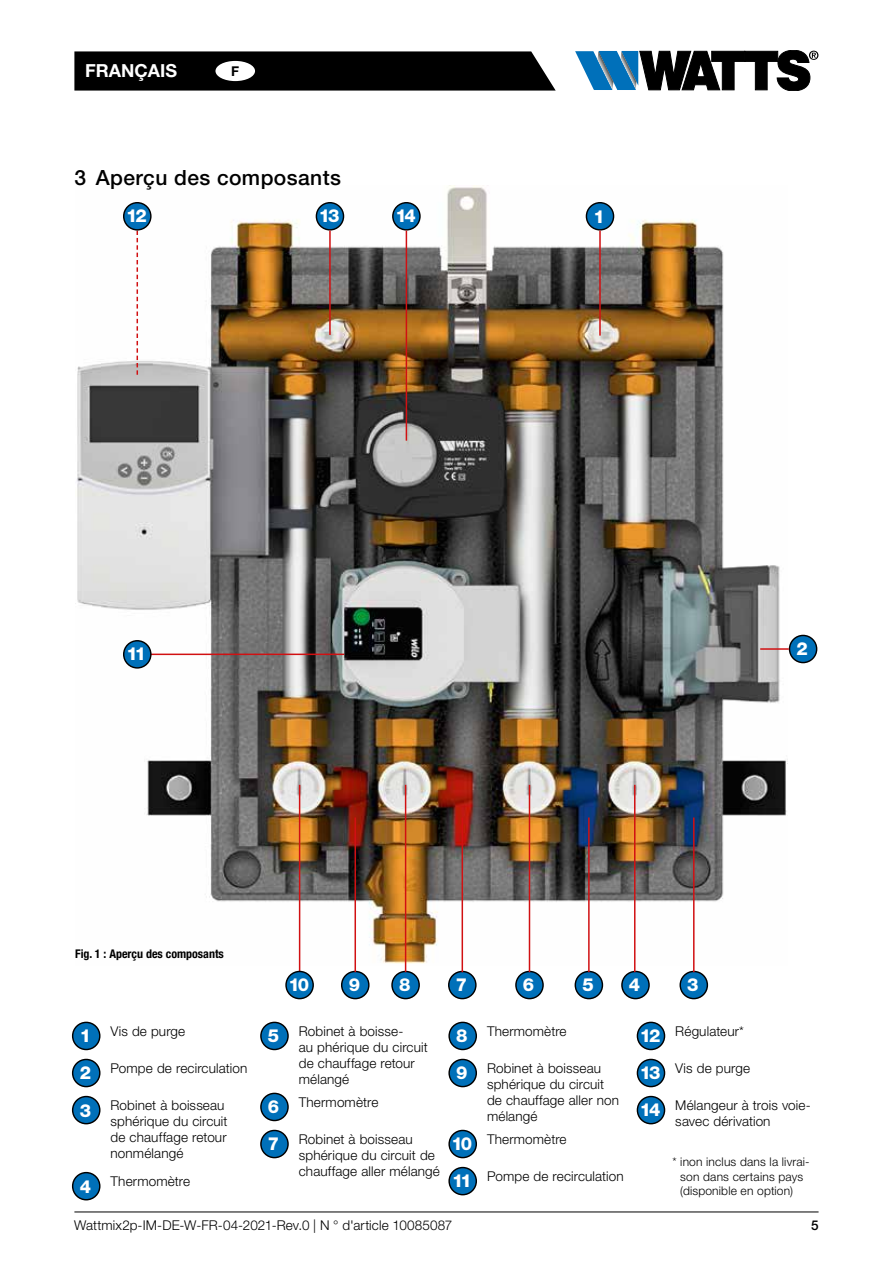
<style>
.page{position:relative;width:893px;height:1263px;background:#fff}
.page>*{position:absolute;margin:0;border:0;box-sizing:border-box;transform-origin:0 0}
.t1{font:500 21px "Helvetica Neue LT Std";letter-spacing:.02em;color:#000}
.t2{font:800 18px "Helvetica Neue LT Std";letter-spacing:-.115em;color:#fff}
.t3{font:700 18px "Helvetica Neue LT Std";color:#fff}
.t4{font:300 13.5px/16.2px "Helvetica Neue LT Std";letter-spacing:.01em;color:#000}
.t5{font:500 13.5px "Helvetica Neue LT Std";color:#000}
.t6{font:700 13.5px "Helvetica Neue LT Std";color:#000}
.t7{font:300 12px/14.4px "Helvetica Neue LT Std";letter-spacing:.015em;color:#000}
.t8{font:700 condensed 12px "Helvetica Neue LT Std";color:#000}
.s1{font-weight:800;font-size:18px;color:#fff}
</style>
<div class="page">
<svg style="left:74px;top:51px;width:482px;height:40px;background:#0c0c0c"></svg>
<svg style="left:575px;top:50px;width:243px;height:41px"></svg>
<hr style="left:74px;top:1211px;width:745px;height:1px;background:#000">
<div style="left:215px;top:61px;width:40px;height:20px;background:#fff;border-radius:50%"></div>
<img style="left:77px;top:185px;width:711px;height:780px">
<div style="left:586px;top:203px;width:28px;height:27px;background:#0070b9;border-radius:50%"></div>
<div style="left:586px;top:202px;width:28px;height:29px;border:1px solid #000;border-radius:50%"></div>
<div style="left:316px;top:203px;width:28px;height:27px;background:#0070b9;border-radius:50%"></div>
<div style="left:316px;top:202px;width:28px;height:29px;border:1px solid #000;border-radius:50%"></div>
<div style="left:393px;top:203px;width:27px;height:27px;background:#0070b9;border-radius:50%"></div>
<div style="left:392px;top:202px;width:29px;height:29px;border:1px solid #000;border-radius:50%"></div>
<div style="left:789px;top:635px;width:28px;height:28px;background:#0070b9;border-radius:50%"></div>
<div style="left:789px;top:635px;width:28px;height:28px;border:1px solid #000;border-radius:50%"></div>
<div style="left:342px;top:971px;width:27px;height:27px;background:#0070b9;border-radius:50%"></div>
<div style="left:341px;top:971px;width:29px;height:28px;border:1px solid #000;border-radius:50%"></div>
<div style="left:392px;top:971px;width:27px;height:27px;background:#0070b9;border-radius:50%"></div>
<div style="left:391px;top:971px;width:29px;height:28px;border:1px solid #000;border-radius:50%"></div>
<div style="left:449px;top:971px;width:27px;height:27px;background:#0070b9;border-radius:50%"></div>
<div style="left:448px;top:971px;width:29px;height:28px;border:1px solid #000;border-radius:50%"></div>
<div style="left:516px;top:971px;width:27px;height:27px;background:#0070b9;border-radius:50%"></div>
<div style="left:515px;top:971px;width:29px;height:28px;border:1px solid #000;border-radius:50%"></div>
<div style="left:575px;top:971px;width:27px;height:27px;background:#0070b9;border-radius:50%"></div>
<div style="left:575px;top:971px;width:28px;height:28px;border:1px solid #000;border-radius:50%"></div>
<div style="left:622px;top:971px;width:27px;height:27px;background:#0070b9;border-radius:50%"></div>
<div style="left:621px;top:971px;width:29px;height:28px;border:1px solid #000;border-radius:50%"></div>
<div style="left:680px;top:971px;width:27px;height:27px;background:#0070b9;border-radius:50%"></div>
<div style="left:679px;top:971px;width:29px;height:28px;border:1px solid #000;border-radius:50%"></div>
<svg style="left:137px;top:231px;width:1px;height:144px"></svg>
<hr style="left:141px;top:654px;width:203px;height:1px;background:#d11012">
<hr style="left:760px;top:648px;width:29px;height:2px;background:#d11012">
<hr style="left:329px;top:231px;width:2px;height:104px;background:#d11012">
<hr style="left:299px;top:785px;width:1px;height:187px;background:#d11012">
<hr style="left:354px;top:817px;width:2px;height:155px;background:#d11012">
<hr style="left:405px;top:785px;width:1px;height:187px;background:#d11012">
<hr style="left:462px;top:817px;width:1px;height:155px;background:#d11012">
<hr style="left:529px;top:785px;width:1px;height:187px;background:#d11012">
<hr style="left:588px;top:817px;width:2px;height:155px;background:#d11012">
<hr style="left:634px;top:785px;width:1px;height:187px;background:#d11012">
<hr style="left:693px;top:817px;width:2px;height:155px;background:#d11012">
<hr style="left:406px;top:231px;width:1px;height:210px;background:#d11012">
<hr style="left:599px;top:231px;width:2px;height:105px;background:#d11012">
<div style="left:124px;top:203px;width:27px;height:27px;background:#0070b9;border-radius:50%"></div>
<div style="left:123px;top:202px;width:29px;height:29px;border:1px solid #000;border-radius:50%"></div>
<div style="left:124px;top:641px;width:27px;height:27px;background:#0070b9;border-radius:50%"></div>
<div style="left:123px;top:640px;width:29px;height:29px;border:1px solid #000;border-radius:50%"></div>
<div style="left:286px;top:971px;width:27px;height:27px;background:#0070b9;border-radius:50%"></div>
<div style="left:285px;top:971px;width:29px;height:28px;border:1px solid #000;border-radius:50%"></div>
<div style="left:73px;top:1022px;width:27px;height:27px;background:#0070b9;border-radius:50%"></div>
<div style="left:72px;top:1022px;width:29px;height:28px;border:1px solid #000;border-radius:50%"></div>
<div style="left:73px;top:1059px;width:27px;height:27px;background:#0070b9;border-radius:50%"></div>
<div style="left:72px;top:1059px;width:29px;height:28px;border:1px solid #000;border-radius:50%"></div>
<div style="left:73px;top:1096px;width:27px;height:28px;background:#0070b9;border-radius:50%"></div>
<div style="left:72px;top:1096px;width:29px;height:28px;border:1px solid #000;border-radius:50%"></div>
<div style="left:73px;top:1172px;width:27px;height:28px;background:#0070b9;border-radius:50%"></div>
<div style="left:72px;top:1172px;width:29px;height:28px;border:1px solid #000;border-radius:50%"></div>
<div style="left:261px;top:1022px;width:27px;height:27px;background:#0070b9;border-radius:50%"></div>
<div style="left:260px;top:1022px;width:29px;height:28px;border:1px solid #000;border-radius:50%"></div>
<div style="left:261px;top:1093px;width:27px;height:27px;background:#0070b9;border-radius:50%"></div>
<div style="left:260px;top:1093px;width:29px;height:28px;border:1px solid #000;border-radius:50%"></div>
<div style="left:261px;top:1130px;width:27px;height:27px;background:#0070b9;border-radius:50%"></div>
<div style="left:260px;top:1130px;width:29px;height:28px;border:1px solid #000;border-radius:50%"></div>
<div style="left:449px;top:1022px;width:27px;height:27px;background:#0070b9;border-radius:50%"></div>
<div style="left:448px;top:1022px;width:29px;height:28px;border:1px solid #000;border-radius:50%"></div>
<div style="left:449px;top:1059px;width:27px;height:27px;background:#0070b9;border-radius:50%"></div>
<div style="left:448px;top:1059px;width:29px;height:28px;border:1px solid #000;border-radius:50%"></div>
<div style="left:449px;top:1130px;width:27px;height:27px;background:#0070b9;border-radius:50%"></div>
<div style="left:448px;top:1130px;width:29px;height:28px;border:1px solid #000;border-radius:50%"></div>
<div style="left:449px;top:1167px;width:27px;height:28px;background:#0070b9;border-radius:50%"></div>
<div style="left:448px;top:1167px;width:29px;height:28px;border:1px solid #000;border-radius:50%"></div>
<div style="left:637px;top:1022px;width:27px;height:27px;background:#0070b9;border-radius:50%"></div>
<div style="left:637px;top:1022px;width:28px;height:28px;border:1px solid #000;border-radius:50%"></div>
<div style="left:637px;top:1059px;width:27px;height:27px;background:#0070b9;border-radius:50%"></div>
<div style="left:637px;top:1059px;width:28px;height:28px;border:1px solid #000;border-radius:50%"></div>
<div style="left:637px;top:1096px;width:27px;height:28px;background:#0070b9;border-radius:50%"></div>
<div style="left:637px;top:1096px;width:28px;height:28px;border:1px solid #000;border-radius:50%"></div>
<h2 class="t3" style="left:85px;top:60px;width:93px">FRANÇAIS</h2>
<p class="t6" style="left:231px;top:63px;width:10px">F</p>
<h1 class="t1" style="left:74px;top:165px;width:268px">3 Aperçu des composants</h1>
<h2 class="t2" style="left:126px;top:205px;width:22px">12</h2>
<h2 class="t2" style="left:319px;top:205px;width:22px">13</h2>
<h2 class="t2" style="left:395px;top:205px;width:22px">14</h2>
<h2 class="t2" style="left:593px;top:206px;width:13px">1</h2>
<h2 class="t2" style="left:127px;top:643px;width:21px">11</h2>
<h2 class="t2" style="left:797px;top:638px;width:13px">2</h2>
<p class="t8" style="left:75px;top:946px;width:150px">Fig. 1 : Aperçu des composants</p>
<p class="t4" style="left:80px;top:1022px;width:107px"><span class="s1">1</span> Vis de purge</p>
<p class="t4" style="left:80px;top:1059px;width:169px"><span class="s1">2</span> Pompe de recirculation</p>
<p class="t4" style="left:111px;top:1096px;width:119px;text-indent:-31px"><span class="s1">3</span> Robinet à boisseau sphérique du circuit de chauffage retour nonmélangé</p>
<p class="t4" style="left:80px;top:1172px;width:112px"><span class="s1">4</span> Thermomètre</p>
<h2 class="t2" style="left:288px;top:974px;width:22px">10</h2>
<h2 class="t2" style="left:349px;top:974px;width:13px">9</h2>
<h2 class="t2" style="left:399px;top:974px;width:13px">8</h2>
<h2 class="t2" style="left:456px;top:974px;width:13px">7</h2>
<h2 class="t2" style="left:523px;top:974px;width:13px">6</h2>
<h2 class="t2" style="left:582px;top:974px;width:13px">5</h2>
<h2 class="t2" style="left:629px;top:974px;width:13px">4</h2>
<h2 class="t2" style="left:687px;top:974px;width:13px">3</h2>
<p class="t4" style="left:299px;top:1022px;width:130px;text-indent:-31px"><span class="s1">5</span> Robinet à boisse-<br>au phérique du circuit de chauffage retour mélangé</p>
<p class="t4" style="left:268px;top:1093px;width:112px"><span class="s1">6</span> Thermomètre</p>
<p class="t4" style="left:299px;top:1130px;width:143px;text-indent:-31px"><span class="s1">7</span> Robinet à boisseau sphérique du circuit de chauffage aller mélangé</p>
<p class="t4" style="left:456px;top:1022px;width:112px"><span class="s1">8</span> Thermomètre</p>
<p class="t4" style="left:487px;top:1059px;width:133px;text-indent:-31px"><span class="s1">9</span> Robinet à boisseau sphérique du circuit de chauffage aller non mélangé</p>
<p class="t4" style="left:451px;top:1130px;width:117px"><span class="s1">10</span> Thermomètre</p>
<p class="t4" style="left:452px;top:1167px;width:173px"><span class="s1">11</span> Pompe de recirculation</p>
<p class="t4" style="left:640px;top:1022px;width:106px"><span class="s1">12</span> Régulateur*</p>
<p class="t4" style="left:640px;top:1059px;width:112px"><span class="s1">13</span> Vis de purge</p>
<p class="t4" style="left:640px;top:1096px;width:172px;text-align:center"><span class="s1">14</span> Mélangeur à trois voie&shy;savec dérivation</p>
<p class="t7" style="left:680px;top:1154px;width:131px;text-indent:-8px">* inon inclus dans la livrai&shy;son dans certains pays (disponible en option)</p>
<p class="t4" style="left:74px;top:1216px;width:380px">Wattmix2p-IM-DE-W-FR-04-2021-Rev.0 | N ° d'article 10085087</p>
<p class="t5" style="left:811px;top:1217px;width:9px">5</p>
</div>
